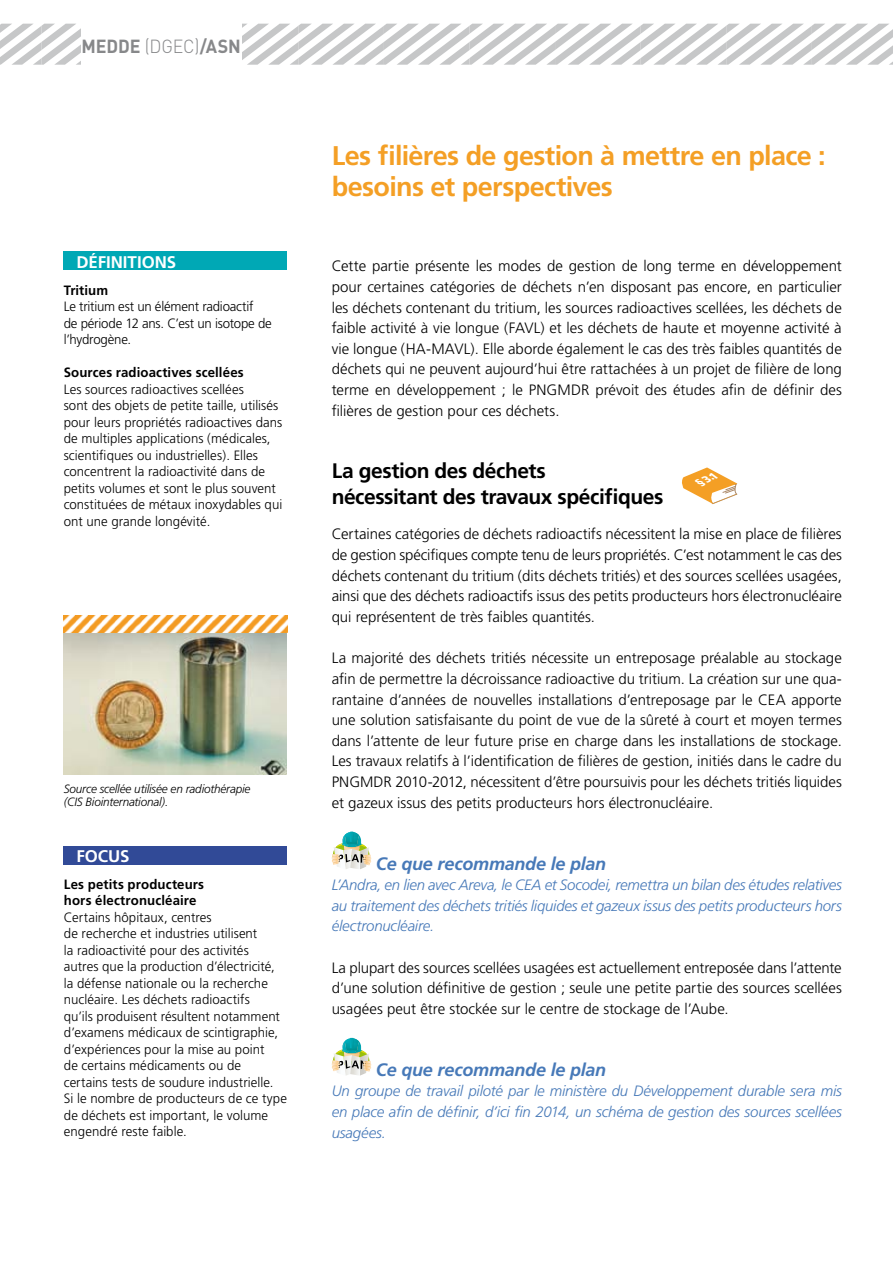
<style>
.page{position:relative;width:893px;height:1263px;background:#fff}
.page>*{position:absolute;margin:0;border:0;box-sizing:border-box;transform-origin:0 0}
.t1{font:700 27px/31.5px "Frutiger";letter-spacing:-.025em;color:#f49f25}
.t2{font:700 21px/26.2px "Frutiger";letter-spacing:-.02em;color:#000}
.t3{font:700 18.75px "DIN";letter-spacing:-.005em;color:#87888a;scale:.95 1}
.t4{font:italic 700 18px "Frutiger";letter-spacing:-.01em;color:#4779b8}
.t5{font:700 16.8px "Frutiger";color:#fff}
.t6{font:300 15px/20.7px "Frutiger";color:#000;text-align:justify}
.t7{font:italic 300 15px/20.7px "Frutiger";letter-spacing:-.01em;color:#4779b8;text-align:justify}
.t8{font:300 13.5px/16.5px "Frutiger";letter-spacing:.005em;color:#000}
.t9{font:700 13.5px/16.5px "Frutiger";letter-spacing:.01em;color:#000}
.t10{font:300 13.5px/16.5px "Frutiger";letter-spacing:-.015em;color:#000}
.t11{font:italic 300 12px/13.5px "Frutiger";letter-spacing:-.015em;color:#000}
.t12{font:italic 900 10.5px "Frutiger";color:#fff}
.s1{font-weight:300}
</style>
<div class="page">
<svg style="left:0;top:24px;width:893px;height:41px"></svg>
<svg style="left:682px;top:467px;width:55px;height:37px"></svg>
<svg style="left:332px;top:832px;width:39px;height:37px"></svg>
<svg style="left:332px;top:1038px;width:39px;height:37px"></svg>
<div style="left:81px;top:23px;width:161px;height:44px;background:#fff"></div>
<div style="left:64px;top:846px;width:223px;height:19px;background:#314a97"></div>
<img style="left:64px;top:632px;width:223px;height:142px">
<img style="left:64px;top:616px;width:223px;height:16px">
<div style="left:64px;top:252px;width:223px;height:18px;background:#00a8b5"></div>
<p class="t3" style="left:82px;top:34px;width:169px">MEDDE <span class="s1">(DGEC)</span>/ASN</p>
<p class="t5" style="left:76px;top:252px;width:99px">définitions</p>
<p class="t9" style="left:64px;top:282px;width:46px">Tritium</p>
<p class="t10" style="left:64px;top:298px;width:210px">Le tritium est un élément radioactif<br>de période 12 ans. C’est un isotope de l’hydrogène.</p>
<p class="t9" style="left:64px;top:364px;width:182px">Sources radioactives scellées</p>
<p class="t8" style="left:64px;top:381px;width:220px">Les sources radioactives scellées<br>sont des objets de petite taille, utilisés pour leurs propriétés radioactives dans de multiples applications (médicales, scientifiques ou industrielles). Elles concentrent la radioactivité dans de petits volumes et sont le plus souvent constituées de métaux inoxydables qui ont une grande longévité.</p>
<p class="t11" style="left:64px;top:782px;width:188px">Source scellée utilisée en radiothérapie (CIS Biointernational).</p>
<p class="t5" style="left:77px;top:846px;width:52px">Focus</p>
<p class="t9" style="left:64px;top:876px;width:142px">Les petits producteurs hors électronucléaire</p>
<p class="t8" style="left:64px;top:909px;width:225px">Certains hôpitaux, centres<br>de recherche et industries utilisent<br>la radioactivité pour des activités<br>autres que la production d’électricité, la défense nationale ou la recherche nucléaire. Les déchets radioactifs<br>qu’ils produisent résultent notamment d’examens médicaux de scintigraphie, d’expériences pour la mise au point<br>de certains médicaments ou de certains tests de soudure industrielle.<br>Si le nombre de producteurs de ce type de déchets est important, le volume engendré reste faible.</p>
<h1 class="t1" style="left:332px;top:140px;width:495px">Les filières de gestion à mettre en place : besoins et perspectives</h1>
<p class="t6" style="left:332px;top:256px;width:512px">Cette partie présente les modes de gestion de long terme en développement pour certaines catégories de déchets n’en disposant pas encore, en particulier les déchets contenant du tritium, les sources radioactives scellées, les déchets de faible activité à vie longue (FAVL) et les déchets de haute et moyenne activité à vie longue (HA-MAVL). Elle aborde également le cas des très faibles quantités de déchets qui ne peuvent aujourd’hui être rattachées à un projet de filière de long terme en développement ; le PNGMDR prévoit des études afin de définir des filières de gestion pour ces déchets.</p>
<h2 class="t2" style="left:332px;top:457px;width:333px">La gestion des déchets<br>nécessitant des travaux spécifiques</h2>
<p class="t12" style="left:696px;top:477px;width:23px;rotate:-26deg">§ 3.1</p>
<p class="t6" style="left:332px;top:524px;width:512px">Certaines catégories de déchets radioactifs nécessitent la mise en place de filières de gestion spécifiques compte tenu de leurs propriétés. C’est notamment le cas des déchets contenant du tritium (dits déchets tritiés) et des sources scellées usagées, ainsi que des déchets radioactifs issus des petits producteurs hors électronucléaire qui représentent de très faibles quantités.</p>
<p class="t6" style="left:332px;top:648px;width:512px">La majorité des déchets tritiés nécessite un entreposage préalable au stockage afin de permettre la décroissance radioactive du tritium. La création sur une qua&shy;rantaine d’années de nouvelles installations d’entreposage par le CEA apporte une solution satisfaisante du point de vue de la sûreté à court et moyen termes dans l’attente de leur future prise en charge dans les installations de stockage.<br>Les travaux relatifs à l’identification de filières de gestion, initiés dans le cadre du PNGMDR 2010-2012, nécessitent d’être poursuivis pour les déchets tritiés liquides et gazeux issus des petits producteurs hors électronucléaire.</p>
<p class="t4" style="left:376px;top:853px;width:232px">Ce que recommande le plan</p>
<p class="t7" style="left:332px;top:875px;width:512px">L’Andra, en lien avec Areva, le CEA et Socodei, remettra un bilan des études relatives au traitement des déchets tritiés liquides et gazeux issus des petits producteurs hors électronucléaire.</p>
<p class="t6" style="left:332px;top:957px;width:512px">La plupart des sources scellées usagées est actuellement entreposée dans l’attente d’une solution définitive de gestion ; seule une petite partie des sources scellées usagées peut être stockée sur le centre de stockage de l’Aube.</p>
<p class="t4" style="left:376px;top:1059px;width:232px">Ce que recommande le plan</p>
<p class="t7" style="left:332px;top:1081px;width:512px">Un groupe de travail piloté par le ministère du Développement durable sera mis en place afin de définir, d’ici fin 2014, un schéma de gestion des sources scellées usagées.</p>
</div>
